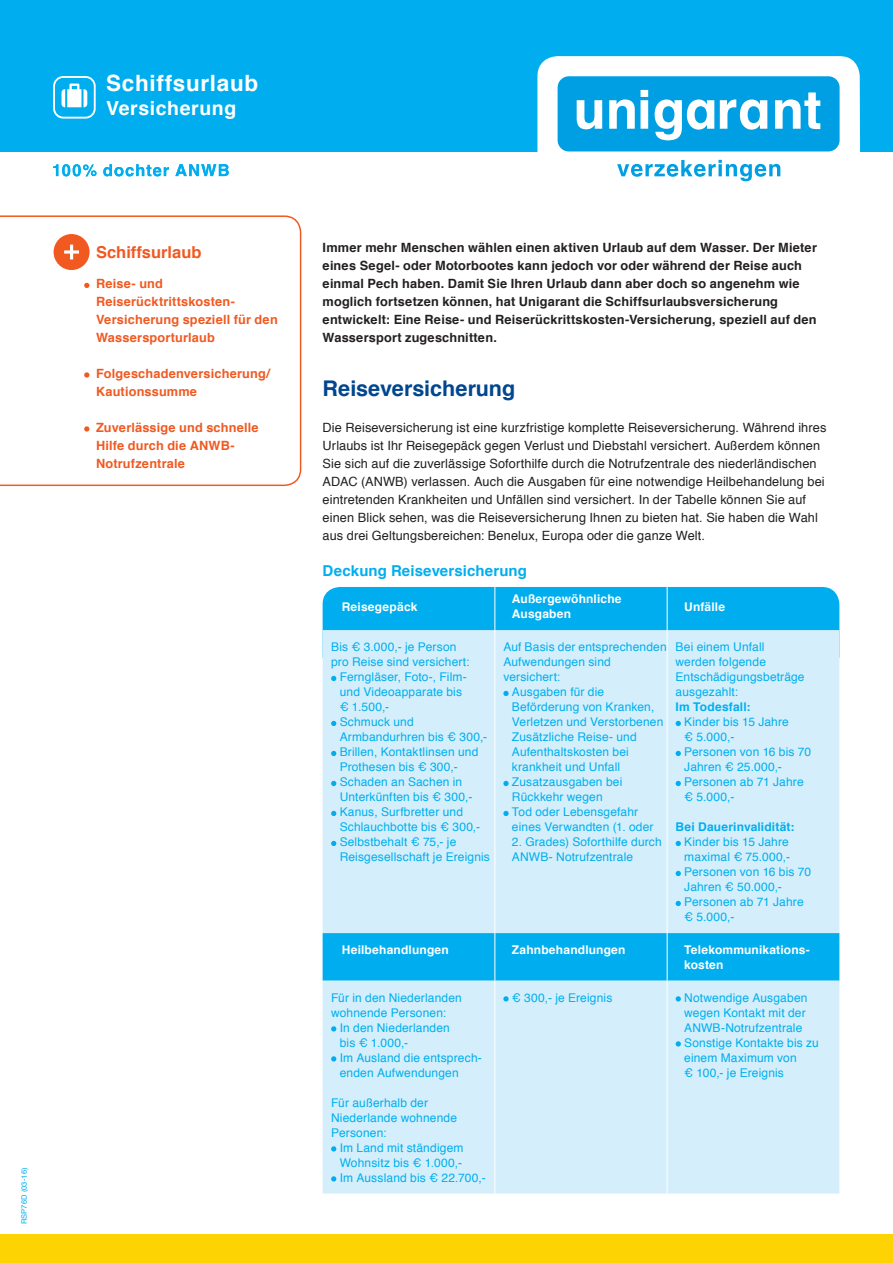
<style>
.page{position:relative;width:893px;height:1263px;background:#fff}
.page>*{position:absolute;margin:0;border:0;box-sizing:border-box;transform-origin:0 0}
.t1{font:700 22.5px "Helvetica";letter-spacing:.03em;color:#fff}
.t2{font:700 21.6px "Helvetica";letter-spacing:-.005em;color:#01468e}
.t3{font:700 19.5px "Helvetica";letter-spacing:.03em;color:#fff}
.Kader__Koptekst{font:700 16.5px "Helvetica";color:#f15921}
.Broodtekst{font:700 15px "Helvetica";letter-spacing:.005em;color:#00aeef}
.Broodtekst-2{font:12.75px/18px "Helvetica";letter-spacing:.01em;color:#231f20}
.Broodtekst-3{font:700 12.75px/18px "Helvetica";letter-spacing:.015em;color:#231f20}
.Kader__Opsomming{font:700 12.75px/18px "Helvetica";letter-spacing:.015em;color:#f15921}
.Tabel__Inhoud{font:12px/15px "Helvetica";letter-spacing:.01em;color:#00aeef}
.Tabel__Titel{font:12px/15px "Helvetica";letter-spacing:.01em;color:#00aeef}
.Tabel__Inhoud-2{font:700 12px/14.4px "Helvetica";letter-spacing:.015em;color:#fff}
.Tabel__Inhoud-3{font:700 12px "Helvetica";letter-spacing:.015em;color:#00aeef}
.t4{font:7.5px "Helvetica";letter-spacing:.01em;color:#00aeef}
</style>
<div class="page">
<div style="left:0;top:0;width:893px;height:152px;background:#00aeef"></div>
<div style="left:537px;top:56px;width:323px;height:126px;background:#fff"></div>
<div style="left:558px;top:76px;width:282px;height:75px;background:#009fe3;border-radius:11px"></div>
<svg style="left:617px;top:160px;width:163px;height:21px"></svg>
<svg style="left:577px;top:100px;width:25px;height:29px"></svg>
<svg style="left:609px;top:90px;width:39px;height:39px"></svg>
<svg style="left:655px;top:99px;width:59px;height:41px"></svg>
<svg style="left:720px;top:99px;width:47px;height:31px"></svg>
<svg style="left:775px;top:92px;width:45px;height:37px"></svg>
<svg style="left:53px;top:164px;width:176px;height:12px"></svg>
<div style="left:0;top:1234px;width:893px;height:29px;background:#fed304"></div>
<svg style="left:53px;top:76px;width:43px;height:43px"></svg>
<div style="left:323px;top:587px;width:516px;height:43px;background:#00aeef"></div>
<div style="left:323px;top:630px;width:516px;height:563px;background:#d4effb"></div>
<div style="left:323px;top:933px;width:516px;height:47px;background:#00aeef"></div>
<hr style="left:494px;top:582px;width:1px;height:48px;background:#fff">
<hr style="left:667px;top:582px;width:1px;height:48px;background:#fff">
<hr style="left:494px;top:630px;width:1px;height:303px;background:#fff">
<hr style="left:667px;top:630px;width:1px;height:303px;background:#fff">
<hr style="left:494px;top:933px;width:1px;height:47px;background:#fff">
<hr style="left:667px;top:933px;width:1px;height:47px;background:#fff">
<hr style="left:494px;top:980px;width:1px;height:213px;background:#fff">
<hr style="left:667px;top:980px;width:1px;height:213px;background:#fff">
<svg style="left:331px;top:676px;width:5px;height:5px"></svg>
<svg style="left:331px;top:721px;width:5px;height:5px"></svg>
<svg style="left:331px;top:751px;width:5px;height:5px"></svg>
<svg style="left:331px;top:781px;width:5px;height:5px"></svg>
<svg style="left:331px;top:811px;width:5px;height:5px"></svg>
<svg style="left:331px;top:841px;width:5px;height:5px"></svg>
<svg style="left:503px;top:691px;width:6px;height:5px"></svg>
<svg style="left:503px;top:781px;width:6px;height:5px"></svg>
<svg style="left:503px;top:811px;width:6px;height:5px"></svg>
<svg style="left:676px;top:721px;width:5px;height:5px"></svg>
<svg style="left:676px;top:751px;width:5px;height:5px"></svg>
<svg style="left:676px;top:781px;width:5px;height:5px"></svg>
<svg style="left:676px;top:841px;width:5px;height:5px"></svg>
<svg style="left:676px;top:871px;width:5px;height:5px"></svg>
<svg style="left:676px;top:901px;width:5px;height:5px"></svg>
<svg style="left:331px;top:1026px;width:5px;height:5px"></svg>
<svg style="left:331px;top:1056px;width:5px;height:5px"></svg>
<svg style="left:331px;top:1146px;width:5px;height:5px"></svg>
<svg style="left:331px;top:1176px;width:5px;height:5px"></svg>
<svg style="left:503px;top:996px;width:6px;height:5px"></svg>
<svg style="left:676px;top:996px;width:5px;height:5px"></svg>
<svg style="left:676px;top:1041px;width:5px;height:5px"></svg>
<svg style="left:0;top:215px;width:301px;height:271px"></svg>
<svg style="left:84px;top:283px;width:5px;height:5px"></svg>
<svg style="left:84px;top:372px;width:5px;height:6px"></svg>
<svg style="left:84px;top:426px;width:5px;height:6px"></svg>
<div style="left:54px;top:234px;width:36px;height:36px;background:#f15921;border-radius:50%"></div>
<svg style="left:64px;top:245px;width:15px;height:14px"></svg>
<p class="t4" style="left:18px;top:1224px;width:58px;rotate:-90deg">RSP76D (03-16)</p>
<h1 class="t1" style="left:106px;top:65px;width:153px">Schiffsurlaub</h1>
<h3 class="t3" style="left:106px;top:93px;width:131px">Versicherung</h3>
<p class="Kader__Koptekst" style="left:96px;top:239px;width:107px">Schiffsurlaub</p>
<p class="Kader__Opsomming" style="left:96px;top:275px;width:183px">Reise- und<br>Reiserücktrittskosten-<br>Versicherung speziell für den<br>Wassersporturlaub</p>
<p class="Kader__Opsomming" style="left:96px;top:365px;width:175px">Folgeschadenversicherung/<br>Kautionssumme</p>
<p class="Kader__Opsomming" style="left:96px;top:419px;width:164px">Zuverlässige und schnelle<br>Hilfe durch die ANWB-<br>Notrufzentrale</p>
<p class="Broodtekst-3" style="left:323px;top:239px;width:496px">Immer mehr Menschen wählen einen aktiven Urlaub auf dem Wasser. Der Mieter eines Segel- oder Motorbootes kann jedoch vor oder während der Reise auch einmal Pech haben. Damit Sie Ihren Urlaub dann aber doch so angenehm wie moglich fortsetzen können, hat Unigarant die Schiffsurlaubsversicherung entwickelt: Eine Reise- und Reiserückrittskosten-Versicherung, speziell auf den Wassersport zugeschnitten.</p>
<p class="t2" style="left:323px;top:371px;width:194px">Reiseversicherung</p>
<p class="Broodtekst-2" style="left:323px;top:419px;width:505px">Die Reiseversicherung ist eine kurzfristige komplette Reiseversicherung. Während ihres Urlaubs ist Ihr Reisegepäck gegen Verlust und Diebstahl versichert. Außerdem können Sie sich auf die zuverlässige Soforthilfe durch die Notrufzentrale des niederländischen ADAC (ANWB) verlassen. Auch die Ausgaben für eine notwendige Heilbehandelung bei eintretenden Krankheiten und Unfällen sind versichert. In der Tabelle können Sie auf einen Blick sehen, was die Reiseversicherung Ihnen zu bieten hat. Sie haben die Wahl aus drei Geltungsbereichen: Benelux, Europa oder die ganze Welt.</p>
<p class="Broodtekst" style="left:323px;top:559px;width:206px">Deckung Reiseversicherung</p>
<p class="Tabel__Inhoud-2" style="left:342px;top:599px;width:77px">Reisegepäck</p>
<p class="Tabel__Inhoud-2" style="left:512px;top:592px;width:111px">Außergewöhnliche<br>Ausgaben</p>
<p class="Tabel__Inhoud-2" style="left:684px;top:599px;width:42px">Unfälle</p>
<p class="Tabel__Inhoud" style="left:331px;top:640px;width:140px">Bis € 3.000,- je Person pro Reise sind versichert:</p>
<p class="Tabel__Inhoud" style="left:340px;top:670px;width:129px">Ferngläser, Foto-, Film&shy;und Videoapparate bis € 1.500,-</p>
<p class="Tabel__Inhoud" style="left:340px;top:715px;width:149px">Schmuck und<br>Armbandurhren bis € 300,-</p>
<p class="Tabel__Inhoud" style="left:340px;top:745px;width:140px">Brillen, Kontaktlinsen und<br>Prothesen bis € 300,-</p>
<p class="Tabel__Inhoud" style="left:340px;top:775px;width:134px">Schaden an Sachen in<br>Unterkünften bis € 300,-</p>
<p class="Tabel__Inhoud" style="left:340px;top:805px;width:142px">Kanus, Surfbretter und<br>Schlauchbotte bis € 300,-</p>
<p class="Tabel__Inhoud" style="left:340px;top:835px;width:152px">Selbstbehalt € 75,- je<br>Reisgesellschaft je Ereignis</p>
<p class="Tabel__Inhoud" style="left:503px;top:640px;width:165px">Auf Basis der entsprechenden<br>Aufwendungen sind versichert:</p>
<p class="Tabel__Inhoud" style="left:512px;top:685px;width:153px">Ausgaben für die<br>Beförderung von Kranken,<br>Verletzen und Verstorbenen<br>Zusätzliche Reise- und<br>Aufenthaltskosten bei krankheit und Unfall</p>
<p class="Tabel__Inhoud" style="left:512px;top:775px;width:112px">Zusatzausgaben bei<br>Rückkehr wegen</p>
<p class="Tabel__Inhoud" style="left:512px;top:805px;width:143px">Tod oder Lebensgefahr eines Verwandten (1. oder</p>
<p class="Tabel__Inhoud" style="left:512px;top:835px;width:151px">2. Grades) Soforthilfe durch<br>ANWB- Notrufzentrale</p>
<p class="Tabel__Inhoud" style="left:676px;top:640px;width:130px">Bei einem Unfall werden folgende<br>Entschädigungsbeträge ausgezahlt:</p>
<p class="Tabel__Inhoud-3" style="left:676px;top:697px;width:76px">Im Todesfall:</p>
<p class="Tabel__Inhoud" style="left:684px;top:715px;width:106px">Kinder bis 15 Jahre € 5.000,-</p>
<p class="Tabel__Inhoud" style="left:684px;top:745px;width:129px">Personen von 16 bis 70<br>Jahren € 25.000,-</p>
<p class="Tabel__Inhoud" style="left:684px;top:775px;width:121px">Personen ab 71 Jahre € 5.000,-</p>
<p class="Tabel__Inhoud-3" style="left:676px;top:817px;width:120px">Bei Dauerinvalidität:</p>
<p class="Tabel__Inhoud" style="left:684px;top:835px;width:107px">Kinder bis 15 Jahre maximal € 75.000,-</p>
<p class="Tabel__Inhoud" style="left:684px;top:865px;width:129px">Personen von 16 bis 70<br>Jahren € 50.000,-</p>
<p class="Tabel__Inhoud" style="left:684px;top:895px;width:121px">Personen ab 71 Jahre € 5.000,-</p>
<p class="Tabel__Inhoud-2" style="left:342px;top:943px;width:109px">Heilbehandlungen</p>
<p class="Tabel__Inhoud-2" style="left:512px;top:943px;width:115px">Zahnbehandlungen</p>
<p class="Tabel__Inhoud-2" style="left:684px;top:943px;width:127px">Telekommunikations&shy;kosten</p>
<p class="Tabel__Titel" style="left:331px;top:990px;width:132px">Für in den Niederlanden wohnende Personen:</p>
<p class="Tabel__Titel" style="left:340px;top:1020px;width:112px">In den Niederlanden bis € 1.000,-</p>
<p class="Tabel__Titel" style="left:340px;top:1050px;width:144px">Im Ausland die entsprech&shy;enden Aufwendungen</p>
<p class="Tabel__Titel" style="left:331px;top:1095px;width:127px">Für außerhalb der<br>Niederlande wohnende<br>Personen:</p>
<p class="Tabel__Titel" style="left:340px;top:1140px;width:125px">Im Land mit ständigem<br>Wohnsitz bis € 1.000,-</p>
<p class="Tabel__Titel" style="left:340px;top:1170px;width:148px">Im Aussland bis € 22.700,-</p>
<p class="Tabel__Inhoud" style="left:512px;top:990px;width:102px">€ 300,- je Ereignis</p>
<p class="Tabel__Inhoud" style="left:684px;top:990px;width:125px">Notwendige Ausgaben wegen Kontakt mit der<br>ANWB-Notrufzentrale</p>
<p class="Tabel__Inhoud" style="left:684px;top:1035px;width:136px">Sonstige Kontakte bis zu einem Maximum von<br>€ 100,- je Ereignis</p>
</div>
